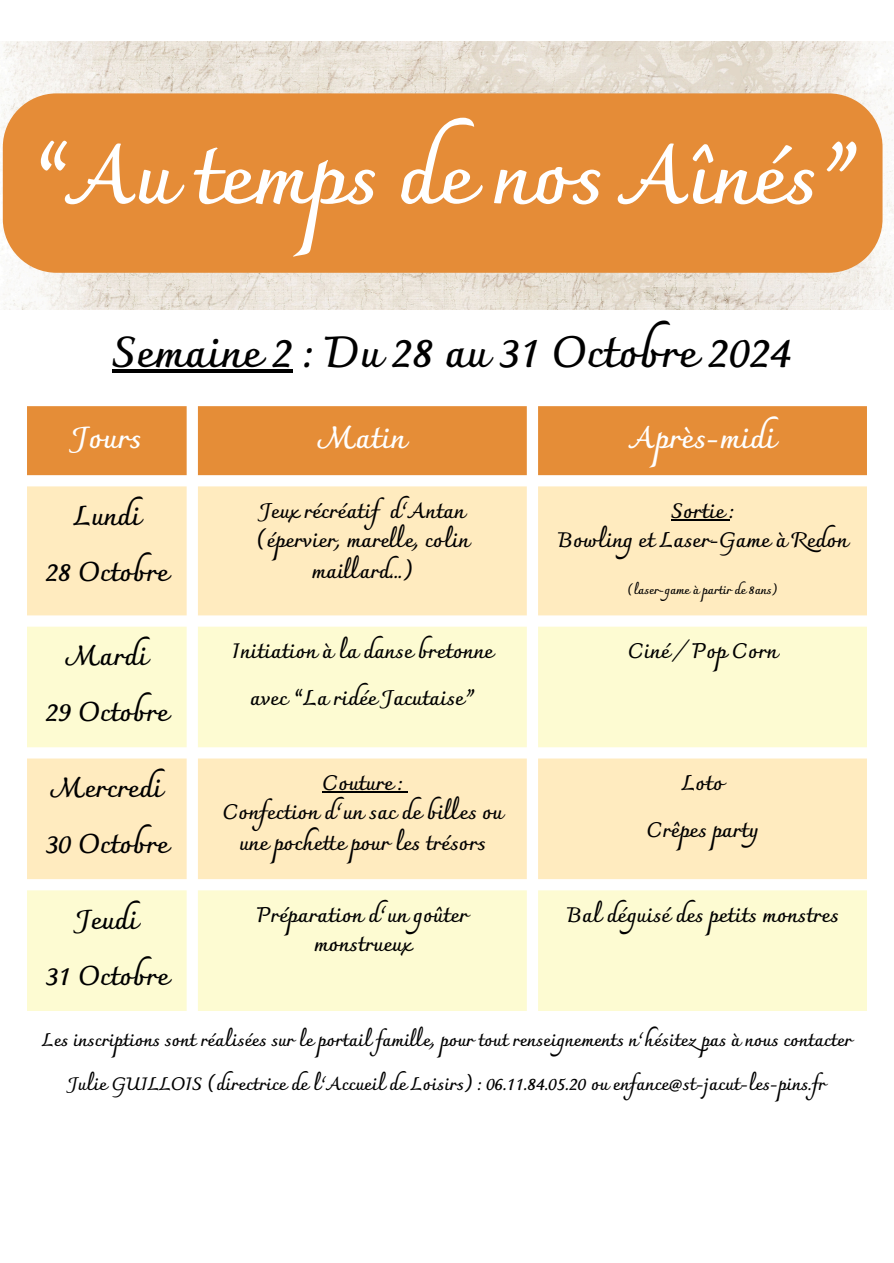
<style>
.page{position:relative;width:894px;height:1263px;background:#fff}
.page>*{position:absolute;margin:0;border:0;box-sizing:border-box;transform-origin:0 0}
.t1{font:700 81px "Charmonman";letter-spacing:-.01em;color:#fff}
.t2{font:700 43.5px "Charmonman";color:#000}
.t3{font:700 30px "Charmonman";color:#fff}
.t4{font:700 27px "Charmonman";color:#000}
.t5{font:700 21px/29.8px "Charmonman";color:#000;text-align:center}
.t6{font:700 18px "Charmonman";color:#000}
.t7{font:700 12px "Charmonman";color:#000}
</style>
<div class="page">
<hr style="left:112px;top:369px;width:180px;height:3px;background:#000">
<img style="left:0;top:42px;width:893px;height:267px">
<div style="left:3px;top:93px;width:879px;height:180px;background:#e58c37"></div>
<div style="left:27px;top:406px;width:839px;height:69px;background:#e58d37"></div>
<svg style="left:27px;top:486px;width:839px;height:141px;background:#feedc5"></svg>
<svg style="left:27px;top:627px;width:839px;height:384px;background:#fdf6cf"></svg>
<hr style="left:671px;top:519px;width:58px;height:1px;background:#000">
<hr style="left:322px;top:791px;width:86px;height:1px;background:#000">
<p class="t1" style="left:28px;top:128px;width:831px">“Au temps de nos Aînés”</p>
<p class="t2" style="left:112px;top:326px;width:680px">Semaine 2 : Du 28 au 31 Octobre 2024</p>
<p class="t3" style="left:73px;top:420px;width:70px">Jours</p>
<p class="t3" style="left:319px;top:420px;width:88px">Matin</p>
<p class="t3" style="left:630px;top:420px;width:146px">Après-midi</p>
<p class="t4" style="left:74px;top:500px;width:68px">Lundi</p>
<p class="t4" style="left:45px;top:556px;width:124px">28 Octobre</p>
<p class="t5" style="left:256px;top:496px;width:214px">Jeux récréatifd’Antan (épervier, marell e, colin maill ard...)</p>
<p class="t5" style="left:557px;top:496px;width:292px;line-height:29.2px">Sortie :<br>Bowling et Laser-Game à Redon</p>
<p class="t7" style="left:627px;top:583px;width:152px">(laser-game à partir de 8ans)</p>
<p class="t4" style="left:67px;top:640px;width:81px">Mardi</p>
<p class="t4" style="left:45px;top:696px;width:124px">29 Octobre</p>
<p class="t4" style="left:52px;top:772px;width:111px">Mercredi</p>
<p class="t4" style="left:45px;top:828px;width:124px">30 Octobre</p>
<p class="t4" style="left:76px;top:903px;width:62px">Jeudi</p>
<p class="t4" style="left:45px;top:960px;width:124px">31 Octobre</p>
<p class="t5" style="left:232px;top:636px;width:263px">Initiation à la danse bretonne</p>
<p class="t5" style="left:250px;top:683px;width:226px">avec “La ridée Jacutaise”</p>
<p class="t5" style="left:627px;top:636px;width:151px">Ciné / Pop Corn</p>
<p class="t5" style="left:222px;top:768px;width:281px">Couture :<br>Confection d’un sac de bill es ou une pochette pour les trésors</p>
<p class="t5" style="left:681px;top:768px;width:43px">Loto</p>
<p class="t5" style="left:646px;top:815px;width:113px">Crêpes party</p>
<p class="t5" style="left:257px;top:900px;width:212px;line-height:29.2px">Préparation d’un goûter monstrueux</p>
<p class="t5" style="left:566px;top:900px;width:274px">Bal déguisé des petits monstres</p>
<p class="t6" style="left:42px;top:1030px;width:810px">Les inscriptions sont réalisées sur le portail famill e, pour tout renseignements n’hésitezpas à nous contacter</p>
<p class="t6" style="left:68px;top:1073px;width:762px">Julie GUILLOIS (directrice de l’Accueil de Loisirs) : 06.11.84.05.20 ou enfance@st-jacut-les-pins.fr</p>
</div>
